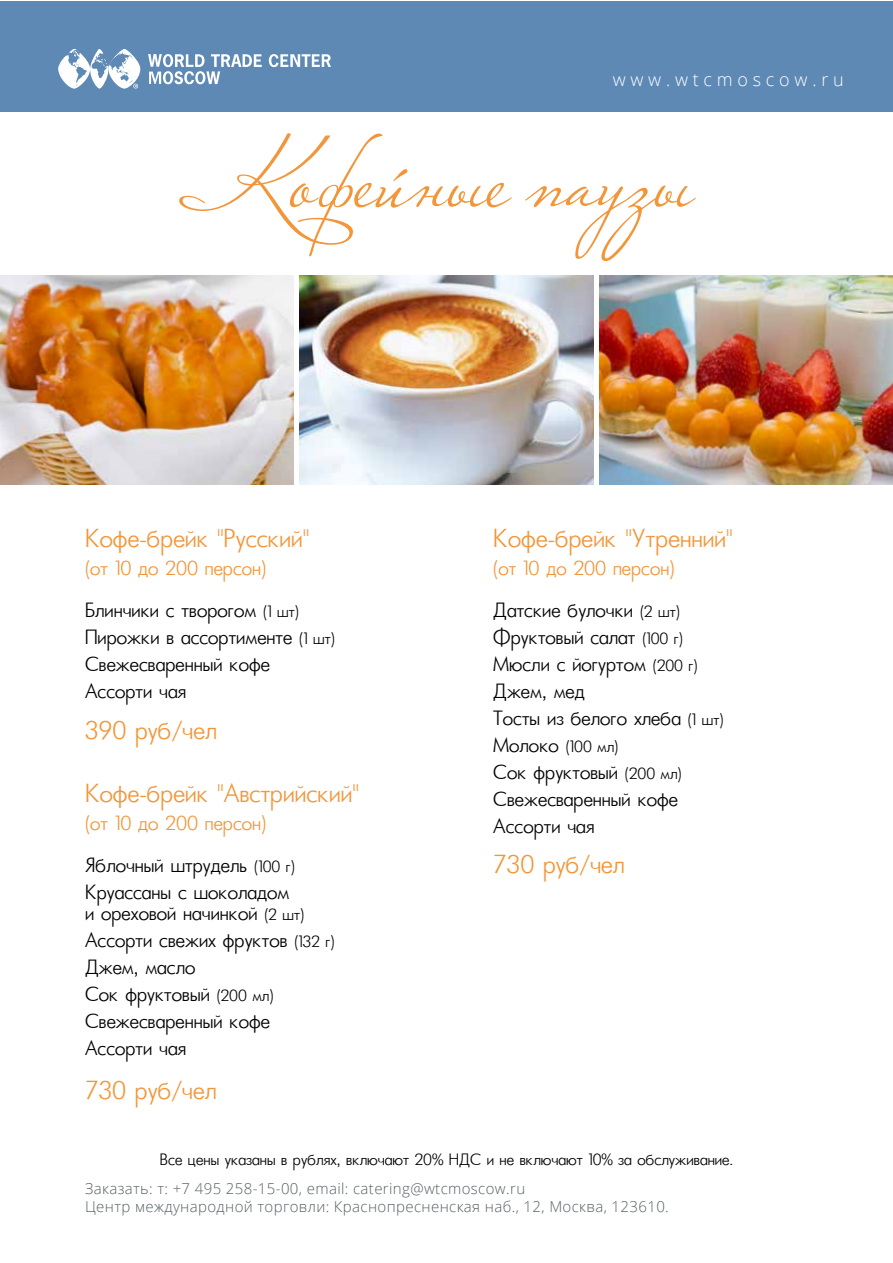
<style>
.page{position:relative;width:893px;height:1263px;background:#fff}
.page>*{position:absolute;margin:0;border:0;box-sizing:border-box;transform-origin:0 0}
.t1{font:100.5px "Marianna";color:#f29639}
.t2{font:300 28.5px "Futura";color:#f29639}
.t3{font:300 22.5px/27px "Futura";color:#000}
.t4{font:300 22.5px "Futura";color:#f29639}
.t5{font:300 18px "Futura";color:#000}
.t6{font:300 18px "Open Sans";letter-spacing:.265em;color:#fff}
.t7{font:300 15px/18px "Open Sans";letter-spacing:.025em;color:#576065}
.s1{font-size:18px}
.s2{font-size:22.5px}
</style>
<div class="page">
<div style="left:0;top:1px;width:893px;height:110px;background:#5d89b4"></div>
<svg style="left:58px;top:49px;width:82px;height:40px"></svg>
<svg style="left:269px;top:54px;width:62px;height:13px"></svg>
<svg style="left:148px;top:54px;width:114px;height:30px"></svg>
<img style="left:600px;top:275px;width:293px;height:210px">
<img style="left:0;top:275px;width:293px;height:210px">
<img style="left:300px;top:275px;width:293px;height:210px">
<p class="t6" style="left:613px;top:67px;width:233px">www.wtcmoscow.ru</p>
<h1 class="t1" style="left:199px;top:112px;width:496px">Кофейные паузы</h1>
<p class="t2" style="left:85px;top:523px;width:226px">Кофе-брейк "Русский"</p>
<p class="t4" style="left:85px;top:556px;width:183px">(от 10 до 200 персон)</p>
<p class="t3" style="left:85px;top:597px;width:251px">Блинчики с творогом <span class="s1">(1 шт)<br></span>Пирожки в ассортименте <span class="s1">(1 шт)<br></span>Свежесваренный кофе<br>Ассорти чая</p>
<p class="t2" style="left:85px;top:715px;width:133px">390 руб/чел</p>
<p class="t2" style="left:85px;top:778px;width:275px">Кофе-брейк "Австрийский"</p>
<p class="t4" style="left:85px;top:812px;width:183px">(от 10 до 200 персон)</p>
<p class="t3" style="left:85px;top:853px;width:211px">Яблочный штрудель <span class="s1">(100 г)<br></span>Круассаны с шоколадом</p>
<p class="t3" style="left:85px;top:901px;width:251px">и ореховой начинкой <span class="s1">(2 шт)<br></span>Ассорти свежих фруктов <span class="s1">(132 г)<br></span>Джем, масло<br>Сок фруктовый <span class="s1">(200 мл)<br></span>Свежесваренный кофе<br>Ассорти чая</p>
<p class="t2" style="left:85px;top:1075px;width:133px">730 руб/чел</p>
<p class="t2" style="left:493px;top:523px;width:241px">Кофе-брейк "Утренний"</p>
<p class="t4" style="left:493px;top:556px;width:183px">(от 10 до 200 персон)</p>
<p class="t3" style="left:493px;top:597px;width:232px">Датские булочки <span class="s1">(2 шт)<br></span>Фруктовый салат <span class="s1">(100 г)<br></span>Мюсли с йогуртом <span class="s1">(200 г)<br></span>Джем, мед<br>Тосты из белого хлеба <span class="s1">(1 шт)</span></p>
<p class="t5" style="left:493px;top:737px;width:127px"><span class="s2">Молоко</span> (100 мл)</p>
<p class="t3" style="left:493px;top:759px;width:190px">Сок фруктовый <span class="s1">(200 мл)<br></span>Свежесваренный кофе<br>Ассорти чая</p>
<p class="t2" style="left:493px;top:849px;width:133px">730 руб/чел</p>
<p class="t5" style="left:160px;top:1150px;width:575px">Все цены указаны в рублях, включают 20% НДС и не включают 10% за обслуживание.</p>
<p class="t7" style="left:85px;top:1179px;width:585px">Заказать: т: +7 495 258-15-00, email: catering@wtcmoscow.ru<br>Центр международной торговли: Краснопресненская наб., 12, Москва, 123610.</p>
</div>
